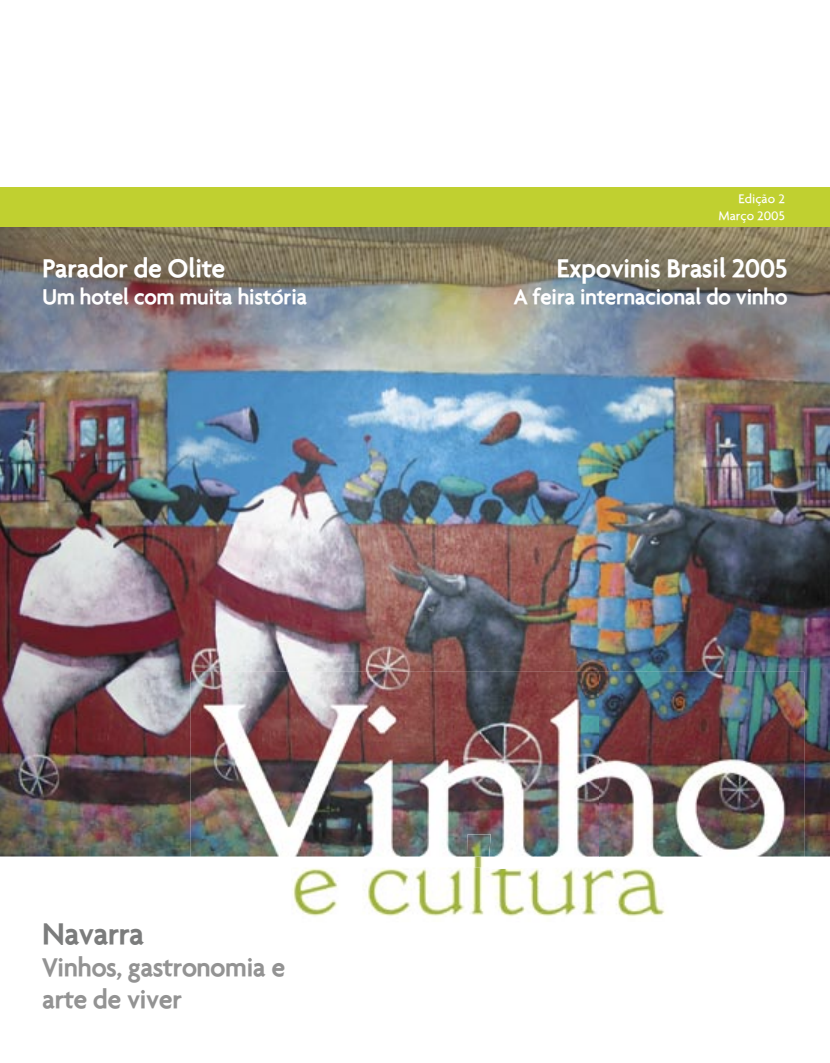
<style>
.page{position:relative;width:830px;height:1063px;background:#fff}
.page>*{position:absolute;margin:0;border:0;box-sizing:border-box;transform-origin:0 0}
.t1{font:700 31.5px "Agenda";color:#7b7c7c}
.t2{font:700 27px "Agenda";color:#fff}
.t3{font:700 27px/32.4px "Agenda";color:#939393}
.t4{font:700 22.5px "Agenda";color:#fff}
.t5{font:500 13.5px/16.2px "Agenda";color:#fff;text-align:right}
</style>
<div class="page">
<img style="left:0;top:226px;width:829px;height:631px">
<div style="left:0;top:187px;width:829px;height:39px;background:#c0d030"></div>
<img style="left:190px;top:672px;width:613px;height:185px">
<img style="left:292px;top:867px;width:373px;height:50px">
<img style="left:473px;top:857px;width:10px;height:10px">
<img style="left:467px;top:834px;width:23px;height:23px">
<p class="t2" style="left:43px;top:252px;width:184px">Parador de Olite</p>
<p class="t4" style="left:43px;top:283px;width:266px">Um hotel com muita história</p>
<p class="t5" style="left:718px;top:191px;width:68px">Edição 2<br>Março 2005</p>
<p class="t2" style="left:556px;top:252px;width:232px">Expovinis Brasil 2005</p>
<p class="t4" style="left:513px;top:283px;width:275px">A feira internacional do vinho</p>
<h1 class="t1" style="left:43px;top:914px;width:103px">Navarra</h1>
<p class="t3" style="left:43px;top:951px;width:244px">Vinhos, gastronomia e arte de viver</p>
</div>
